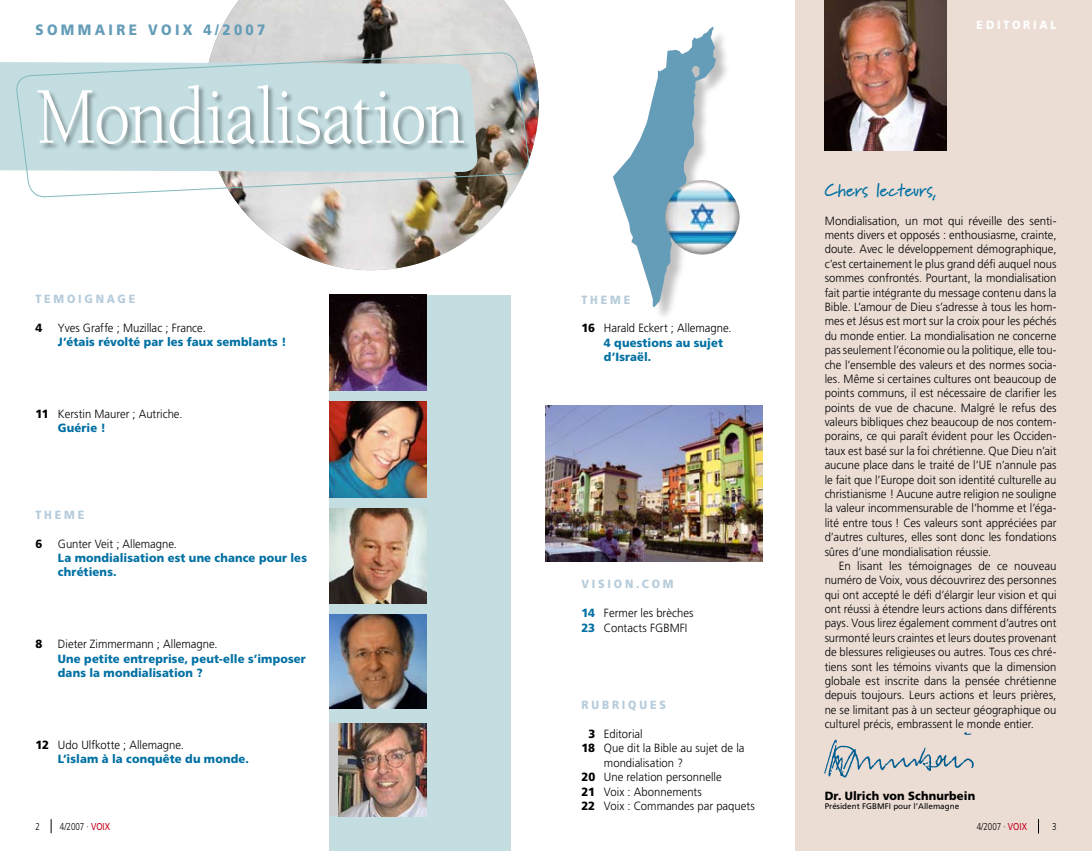
<style>
.page{position:relative;width:1092px;height:851px;background:#fff}
.page>*{position:absolute;margin:0;border:0;box-sizing:border-box;transform-origin:0 0}
.t1{font:82.5px "Berkeley";letter-spacing:-.005em;color:#fff;scale:.9 1}
.t2{font:700 17.5px "Marydale";letter-spacing:.01em;color:#0070a3;scale:.95 1}
.t3{font:900 15px "Frutiger CE";letter-spacing:.25em;color:#659db8;scale:.9 1}
.t4{font:300 11.88px/14.4px "Frutiger CE";color:#000;text-align:justify}
.t5{font:300 11.88px/14.4px "Frutiger CE";color:#000;scale:.95 1}
.t6{font:900 11.88px/14.4px "Frutiger CE";letter-spacing:.01em;color:#0070a3;scale:.95 1}
.t7{font:900 11.88px "Frutiger CE";letter-spacing:.265em;color:#b6ccdb;scale:.9 1}
.t8{font:900 11.88px "Frutiger CE";letter-spacing:.005em;color:#000;scale:.95 1}
.t9{font:900 11.88px "Frutiger CE";letter-spacing:.26em;color:#fff;scale:.9 1}
.t10{font:300 10px "Frutiger CE";color:#000;scale:.8 1}
.t11{font:8.12px "Frutiger CE";color:#000}
.s1{font-weight:900}
.s2{font-weight:900;color:#0070a3}
.s3{color:#000}
.s4{font-weight:300;color:#000}
.s5{font-weight:400;color:#c3001d}
</style>
<div class="page">
<svg style="left:51px;top:819px;width:1px;height:14px"></svg>
<img style="left:211px;top:0;width:328px;height:270px">
<div style="left:795px;top:0;width:296px;height:850px;background:#ebddd4"></div>
<img style="left:824px;top:0;width:122px;height:150px">
<img style="left:824px;top:732px;width:150px;height:46px">
<div style="left:0;top:62px;width:15px;height:109px;background:#c3dde0"></div>
<div style="left:329px;top:294px;width:181px;height:556px;background:#c3dde0"></div>
<img style="left:329px;top:294px;width:98px;height:96px">
<img style="left:329px;top:615px;width:98px;height:93px">
<div style="left:329px;top:723px;width:98px;height:93px;background:#ced0d2"></div>
<img style="left:338px;top:723px;width:89px;height:93px">
<svg style="left:1038px;top:819px;width:1px;height:14px"></svg>
<img style="left:329px;top:508px;width:98px;height:95px">
<img style="left:329px;top:401px;width:98px;height:96px">
<img style="left:546px;top:405px;width:217px;height:156px">
<img style="left:613px;top:26px;width:127px;height:290px">
<img style="left:665px;top:180px;width:74px;height:74px;border-radius:50%">
<svg style="left:15px;top:52px;width:515px;height:145px;background:#c0d0d1"></svg>
<p class="t3" style="left:35px;top:21px;width:257px">Sommaire Voix 4/2007</p>
<p class="t9" style="left:976px;top:18px;width:90px">E ditorial</p>
<h1 class="t1" style="left:35px;top:73px;width:478px">Mondialisation</h1>
<p class="t7" style="left:35px;top:292px;width:12px">TEMOI</p>
<p class="t7" style="left:85px;top:292px;width:57px">GNA GE</p>
<p class="t8" style="left:35px;top:321px;width:9px">4</p>
<p class="t5" style="left:58px;top:320px;width:157px">Yves Graffe ; Muzillac ; France.</p>
<p class="t6" style="left:58px;top:335px;width:242px">J’étais révolté par les faux semblants !</p>
<p class="t5" style="left:58px;top:406px;width:133px;text-indent:-22px"><span class="s1">11</span> Kerstin Maurer ; Autriche.<br><span class="s2">Guérie !</span></p>
<p class="t7" style="left:35px;top:507px;width:12px">THEME</p>
<p class="t8" style="left:35px;top:536px;width:9px">6</p>
<p class="t5" style="left:58px;top:536px;width:127px">Gunter Veit ; Allemagne.</p>
<p class="t6" style="left:58px;top:550px;width:263px;text-indent:-22px">La mondialisation est une chance pour les chrétiens.</p>
<p class="t8" style="left:35px;top:637px;width:9px">8</p>
<p class="t5" style="left:58px;top:636px;width:170px">Dieter Zimmermann ; Allemagne.</p>
<p class="t6" style="left:58px;top:651px;width:262px">Une petite entreprise, peut-elle s’imposer dans la mondialisation ?</p>
<p class="t6" style="left:35px;top:737px;width:226px"><span class="s3">12</span> <span class="s4">Udo Ulfkotte ; Allemagne.<br></span>L’islam à la conquête du monde.</p>
<p class="t10" style="left:60px;top:820px;width:64px">4/2007 · <span class="s5">VOIX</span></p>
<p class="t7" style="left:581px;top:292px;width:12px">THEME</p>
<p class="t6" style="left:604px;top:321px;width:136px;text-indent:-22px"><span class="s3">16</span> <span class="s4">Harald Eckert ; Allemagne.<br></span>4 questions au sujet d’Israël.</p>
<p class="t7" style="left:581px;top:577px;width:39px">VI SION</p>
<p class="t7" style="left:636px;top:577px;width:19px">.COM</p>
<p class="t5" style="left:581px;top:605px;width:119px"><span class="s2">14</span> Fermer les brèches<br><span class="s2">23</span> Contacts FGBMFI</p>
<p class="t7" style="left:581px;top:698px;width:95px">RUBRI QUES</p>
<p class="t5" style="left:588px;top:726px;width:59px"><span class="s1">3</span> Editorial</p>
<p class="t5" style="left:581px;top:741px;width:173px"><span class="s1">18</span> Que dit la Bible au sujet de la</p>
<p class="t5" style="left:604px;top:755px;width:85px">mondialisation ?</p>
<p class="t5" style="left:581px;top:769px;width:149px"><span class="s1">20</span> Une relation personnelle</p>
<p class="t5" style="left:581px;top:784px;width:128px"><span class="s1">21</span> Voix : Abonnements</p>
<p class="t5" style="left:581px;top:798px;width:184px"><span class="s1">22</span> Voix : Commandes par paquets</p>
<h2 class="t2" style="left:824px;top:179px;width:120px">Chers lecteurs,</h2>
<p class="t4" style="left:824px;top:213px;width:233px">Mondialisation, un mot qui réveille des senti&shy;ments divers et opposés : enthousiasme, crainte, doute. Avec le développement démographique, c’est certainement le plus grand défi auquel nous sommes confrontés. Pourtant, la mondialisation fait partie intégrante du message contenu dans la Bible. L’amour de Dieu s’adresse à tous les hom&shy;mes et Jésus est mort sur la croix pour les péchés du monde entier. La mondialisation ne concerne pas seulement l’économie ou la politique, elle tou&shy;che l’ensemble des valeurs et des normes socia&shy;les. Même si certaines cultures ont beaucoup de points communs, il est nécessaire de clarifier les points de vue de chacune. Malgré le refus des valeurs bibliques chez beaucoup de nos contem&shy;porains, ce qui paraît évident pour les Occiden&shy;taux est basé sur la foi chrétienne. Que Dieu n’ait aucune place dans le traité de l’UE n’annule pas le fait que l’Europe doit son identité culturelle au christianisme ! Aucune autre religion ne souligne la valeur incommensurable de l’homme et l’éga&shy;lité entre tous ! Ces valeurs sont appréciées par d’autres cultures, elles sont donc les fondations sûres d’une mondialisation réussie.</p>
<p class="t4" style="left:824px;top:558px;width:233px;text-indent:14px">En lisant les témoignages de ce nouveau numéro de Voix, vous découvrirez des personnes qui ont accepté le défi d’élargir leur vision et qui ont réussi à étendre leurs actions dans différents pays. Vous lirez également comment d’autres ont surmonté leurs craintes et leurs doutes provenant de blessures religieuses ou autres. Tous ces chré&shy;tiens sont les témoins vivants que la dimension globale est inscrite dans la pensée chrétienne depuis toujours. Leurs actions et leurs prières, ne se limitant pas à un secteur géographique ou culturel précis, embrassent le monde entier.</p>
<p class="t8" style="left:824px;top:788px;width:160px">Dr. Ulrich von Schnurbein</p>
<p class="t11" style="left:824px;top:801px;width:136px">Président FGBMFI pour l’Allemagne</p>
<p class="t10" style="left:976px;top:820px;width:64px">4/2007 · <span class="s5">VOIX</span></p>
</div>
